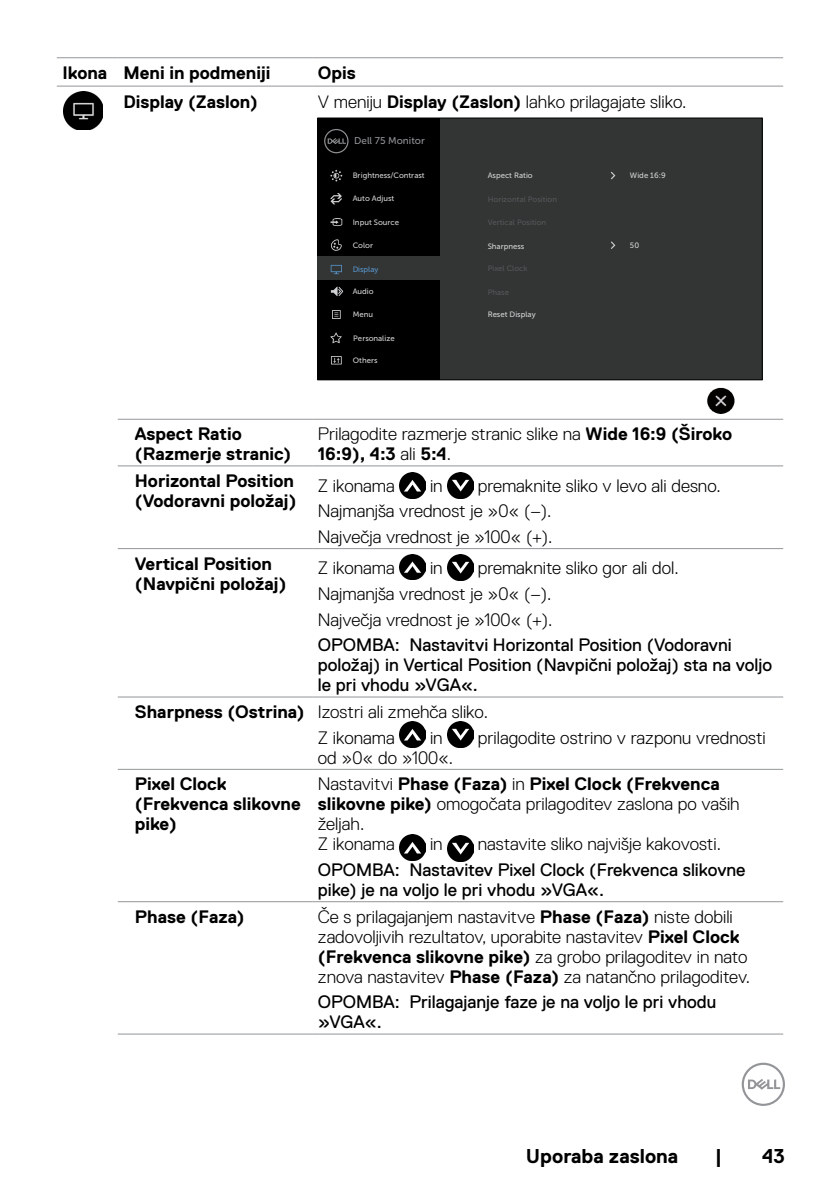
<style>
.page{position:relative;width:840px;height:1191px;background:#fff}
.page>*{position:absolute;margin:0;border:0;box-sizing:border-box;transform-origin:0 0}
.t1{font:700 20px "Dell Replica";color:#000}
.Table_Paragraph{font:300 18px/20px "Dell Replica";color:#000}
.Table_Paragraph-2{font:18px/20px "Dell Replica";color:#000}
.Table_Paragraph-Inde{font:700 18px/20px "Dell Replica";color:#000}
.Table-Note{font:18px/20px "Dell Replica";color:#000}
.Table_Head{font:700 18px "Dell Replica";color:#000}
.Table_Paragraph-3{font:700 18px "Dell Replica";color:#000}
.t2{font:9.8px "Museo Sans For Dell 500";color:#8f9093}
.t3{font:7.8px "Museo Sans For Dell 500";color:#d0d1d2}
.t4{font:7.8px "Museo Sans For Dell 500";color:#555658}
.t5{font:7.8px "Museo Sans For Dell 500";letter-spacing:.005em;color:#5693c6}
.s1{font-weight:700}
</style>
<div class="page">
<svg style="left:741px;top:1062px;width:43px;height:44px"></svg>
<hr style="left:57px;top:57px;width:61px;height:1px;background:#939598">
<hr style="left:118px;top:57px;width:194px;height:1px;background:#939598">
<hr style="left:312px;top:57px;width:470px;height:1px;background:#939598">
<hr style="left:57px;top:86px;width:61px;height:1px;background:#939598">
<hr style="left:118px;top:86px;width:194px;height:1px;background:#939598">
<hr style="left:312px;top:86px;width:470px;height:1px;background:#939598">
<hr style="left:118px;top:419px;width:194px;height:1px;background:#939598">
<hr style="left:312px;top:419px;width:470px;height:1px;background:#939598">
<hr style="left:118px;top:769px;width:194px;height:1px;background:#939598">
<hr style="left:312px;top:769px;width:470px;height:1px;background:#939598">
<hr style="left:118px;top:901px;width:194px;height:1px;background:#939598">
<hr style="left:312px;top:901px;width:470px;height:1px;background:#939598">
<hr style="left:118px;top:465px;width:194px;height:1px;background:#939598">
<hr style="left:312px;top:465px;width:470px;height:1px;background:#939598">
<hr style="left:118px;top:548px;width:194px;height:1px;background:#939598">
<hr style="left:312px;top:548px;width:470px;height:1px;background:#939598">
<hr style="left:118px;top:696px;width:194px;height:1px;background:#939598">
<hr style="left:312px;top:696px;width:470px;height:1px;background:#939598">
<hr style="left:118px;top:1033px;width:194px;height:1px;background:#939598">
<hr style="left:312px;top:1033px;width:470px;height:1px;background:#939598">
<img style="left:64px;top:91px;width:38px;height:38px">
<div style="left:317px;top:118px;width:444px;height:262px;background:#333434"></div>
<div style="left:317px;top:118px;width:123px;height:262px;background:#000"></div>
<div style="left:317px;top:257px;width:123px;height:23px;background:#333434"></div>
<svg style="left:330px;top:170px;width:12px;height:11px"></svg>
<svg style="left:330px;top:218px;width:12px;height:8px"></svg>
<svg style="left:331px;top:239px;width:11px;height:12px"></svg>
<svg style="left:330px;top:265px;width:12px;height:9px"></svg>
<svg style="left:331px;top:356px;width:10px;height:8px"></svg>
<svg style="left:324px;top:129px;width:24px;height:24px"></svg>
<svg style="left:330px;top:193px;width:11px;height:11px"></svg>
<svg style="left:330px;top:286px;width:14px;height:10px"></svg>
<svg style="left:332px;top:310px;width:8px;height:9px"></svg>
<svg style="left:330px;top:332px;width:12px;height:11px"></svg>
<img style="left:707px;top:387px;width:26px;height:26px">
<svg style="left:611px;top:172px;width:4px;height:7px"></svg>
<svg style="left:611px;top:241px;width:4px;height:8px"></svg>
<img style="left:399px;top:472px;width:26px;height:26px">
<img style="left:447px;top:472px;width:26px;height:26px">
<img style="left:399px;top:554px;width:26px;height:26px">
<img style="left:447px;top:554px;width:26px;height:26px">
<img style="left:399px;top:722px;width:26px;height:26px">
<img style="left:447px;top:722px;width:26px;height:26px">
<img style="left:399px;top:835px;width:26px;height:26px">
<img style="left:447px;top:835px;width:26px;height:26px">
<p class="Table_Head" style="left:62px;top:62px;width:46px">Ikona</p>
<p class="Table_Head" style="left:123px;top:62px;width:148px">Meni in podmeniji</p>
<p class="Table_Head" style="left:317px;top:62px;width:39px">Opis</p>
<p class="Table_Paragraph-3" style="left:123px;top:91px;width:136px">Display (Zaslon)</p>
<p class="Table_Paragraph" style="left:317px;top:91px;width:370px">V meniju <span class="s1">Display (Zaslon)</span> lahko prilagajate sliko.</p>
<p class="t2" style="left:354px;top:135px;width:72px">Dell 75 Monitor</p>
<p class="t3" style="left:352px;top:171px;width:73px">Brightness/Contrast</p>
<p class="t3" style="left:352px;top:194px;width:43px">Auto Adjust</p>
<p class="t3" style="left:352px;top:217px;width:48px">Input Source</p>
<p class="t3" style="left:352px;top:240px;width:22px">Color</p>
<p class="t5" style="left:352px;top:265px;width:27px">Display</p>
<p class="t3" style="left:352px;top:287px;width:23px">Audio</p>
<p class="t3" style="left:352px;top:310px;width:22px">Menu</p>
<p class="t3" style="left:353px;top:334px;width:43px">Personalize</p>
<p class="t3" style="left:352px;top:356px;width:26px">Others</p>
<p class="t3" style="left:487px;top:171px;width:47px">Aspect Ratio</p>
<p class="t4" style="left:487px;top:194px;width:71px">Horizontal Position</p>
<p class="t3" style="left:629px;top:171px;width:37px">Wide 16:9</p>
<p class="t4" style="left:487px;top:217px;width:60px">Vertical Position</p>
<p class="t3" style="left:487px;top:242px;width:38px">Sharpness</p>
<p class="t3" style="left:629px;top:241px;width:11px">50</p>
<p class="t4" style="left:487px;top:264px;width:41px">Pixel Clock</p>
<p class="t4" style="left:487px;top:288px;width:23px">Phase</p>
<p class="t3" style="left:487px;top:310px;width:49px">Reset Display</p>
<p class="Table_Paragraph-Inde" style="left:135px;top:424px;width:158px">Aspect Ratio (Razmerje stranic)</p>
<p class="Table_Paragraph" style="left:317px;top:424px;width:415px">Prilagodite razmerje stranic slike na <span class="s1">Wide 16:9 (Široko<br>16:9), 4:3</span> ali <span class="s1">5:4</span>.</p>
<p class="Table_Paragraph-Inde" style="left:135px;top:471px;width:163px">Horizontal Position (Vodoravni položaj)</p>
<p class="Table_Paragraph" style="left:317px;top:475px;width:78px">Z ikonama</p>
<p class="Table_Paragraph" style="left:430px;top:475px;width:14px">in</p>
<p class="Table_Paragraph" style="left:477px;top:475px;width:244px">premaknite sliko v levo ali desno.</p>
<p class="Table_Paragraph" style="left:317px;top:501px;width:235px">Najmanjša vrednost je »0« (–).</p>
<p class="Table_Paragraph" style="left:317px;top:527px;width:236px">Največja vrednost je »100« (+).</p>
<p class="Table_Paragraph-Inde" style="left:135px;top:553px;width:153px">Vertical Position (Navpični položaj)</p>
<p class="Table_Paragraph" style="left:317px;top:558px;width:78px">Z ikonama</p>
<p class="Table_Paragraph" style="left:430px;top:558px;width:14px">in</p>
<p class="Table_Paragraph" style="left:477px;top:558px;width:202px">premaknite sliko gor ali dol.</p>
<p class="Table_Paragraph" style="left:317px;top:584px;width:235px">Najmanjša vrednost je »0« (–).</p>
<p class="Table_Paragraph" style="left:317px;top:609px;width:236px">Največja vrednost je »100« (+).</p>
<p class="Table_Paragraph-2" style="left:317px;top:635px;width:455px">OPOMBA: Nastavitvi Horizontal Position (Vodoravni položaj) in Vertical Position (Navpični položaj) sta na voljo le pri vhodu »VGA«.</p>
<p class="Table_Paragraph-Inde" style="left:135px;top:702px;width:171px">Sharpness (Ostrina)</p>
<p class="Table_Paragraph" style="left:317px;top:702px;width:172px">Izostri ali zmehča sliko.</p>
<p class="Table_Paragraph" style="left:317px;top:727px;width:78px">Z ikonama</p>
<p class="Table_Paragraph" style="left:430px;top:727px;width:14px">in</p>
<p class="Table_Paragraph" style="left:477px;top:727px;width:289px">prilagodite ostrino v razponu vrednosti</p>
<p class="Table_Paragraph" style="left:317px;top:747px;width:137px">od »0« do »100«.</p>
<p class="Table_Paragraph-Inde" style="left:135px;top:774px;width:167px">Pixel Clock (Frekvenca slikovne pike)</p>
<p class="Table_Paragraph" style="left:317px;top:774px;width:423px">Nastavitvi <span class="s1">Phase (Faza)</span> in <span class="s1">Pixel Clock (Frekvenca slikovne pike)</span> omogočata prilagoditev zaslona po vaših željah.<br>Z ikonama</p>
<p class="Table_Paragraph" style="left:430px;top:834px;width:14px">in</p>
<p class="Table_Paragraph" style="left:477px;top:834px;width:244px">nastavite sliko najvišje kakovosti.</p>
<p class="Table_Paragraph-2" style="left:317px;top:860px;width:429px">OPOMBA: Nastavitev Pixel Clock (Frekvenca slikovne pike) je na voljo le pri vhodu »VGA«.</p>
<p class="Table_Paragraph-Inde" style="left:135px;top:906px;width:111px">Phase (Faza)</p>
<p class="Table_Paragraph" style="left:317px;top:906px;width:433px">Če s prilagajanjem nastavitve <span class="s1">Phase (Faza)</span> niste dobili zadovoljivih rezultatov, uporabite nastavitev <span class="s1">Pixel Clock (Frekvenca slikovne pike)</span> za grobo prilagoditev in nato znova nastavitev <span class="s1">Phase (Faza)</span> za natančno prilagoditev.</p>
<p class="Table-Note" style="left:317px;top:992px;width:400px">OPOMBA: Prilagajanje faze je na voljo le pri vhodu »VGA«.</p>
<p class="t1" style="left:525px;top:1144px;width:154px">Uporaba zaslona</p>
<p class="t1" style="left:714px;top:1144px;width:9px">|</p>
<p class="t1" style="left:761px;top:1144px;width:24px">43</p>
</div>
